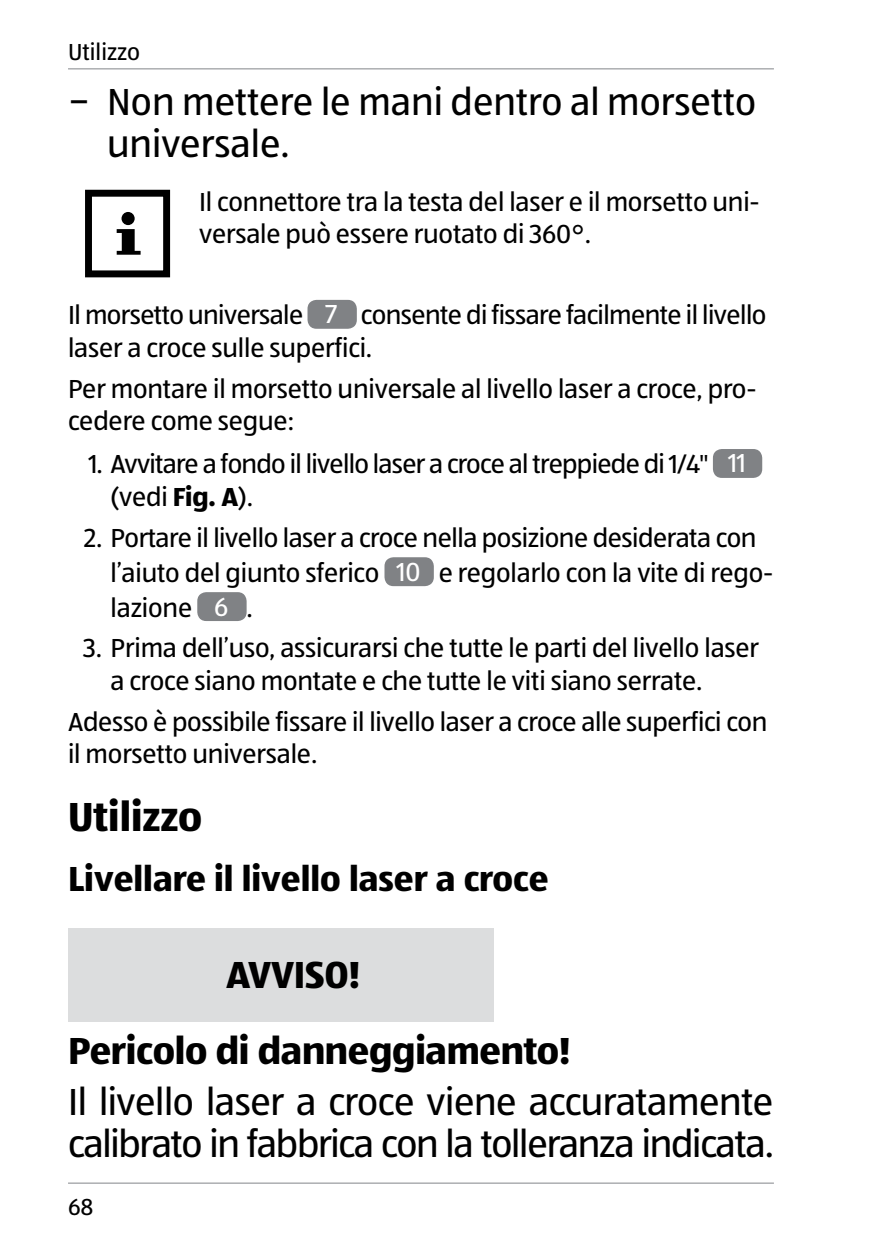
<style>
.page{position:relative;width:893px;height:1259px;background:#fff}
.page>*{position:absolute;margin:0;border:0;box-sizing:border-box;transform-origin:0 0}
.t1{font:700 42px "ALDISUEDOT";color:#000}
.t2{font:39px/42px "ALDISUEDOT";letter-spacing:-.03em;color:#000}
.t3{font:39px/42px "ALDISUEDOT";letter-spacing:-.01em;color:#000}
.t4{font:700 39px/75.9px "ALDISUEDOT";letter-spacing:-.005em;color:#000}
.t5{font:700 36px "ALDISUEDOT";color:#000}
.t6{font:27px/32.4px "ALDISUEDOT";letter-spacing:-.005em;color:#000}
.t7{font:27px/32.4px "ALDISUEDOT";letter-spacing:-.025em;color:#000}
.t8{font:24px "ALDISUEDOT";color:#000}
.s1{color:#fff}
.s2{font-weight:700}
</style>
<div class="page">
<hr style="left:68px;top:68px;width:706px;height:2px;background:#acaeb1">
<hr style="left:68px;top:1182px;width:706px;height:2px;background:#acaeb1">
<div style="left:85px;top:190px;width:85px;height:87px;border:7px solid #000"></div>
<div style="left:122px;top:212px;width:13px;height:13px;background:#000;border-radius:50%"></div>
<svg style="left:117px;top:229px;width:24px;height:26px"></svg>
<div style="left:307px;top:300px;width:50px;height:29px;background:#808285;border-radius:9px"></div>
<div style="left:713px;top:449px;width:49px;height:29px;background:#808285;border-radius:9px"></div>
<div style="left:384px;top:557px;width:50px;height:29px;background:#808285;border-radius:9px"></div>
<div style="left:197px;top:592px;width:50px;height:29px;background:#808285;border-radius:9px"></div>
<div style="left:68px;top:928px;width:425px;height:94px;background:#dcddde"></div>
<p class="t8" style="left:68px;top:36px;width:73px">Utilizzo</p>
<h2 class="t3" style="left:107px;top:80px;width:651px;text-indent:-39px">− Non mettere le mani dentro al morsetto universale.</h2>
<p class="t6" style="left:199px;top:184px;width:562px">Il connettore tra la testa del laser e il morsetto uni&shy;versale può essere ruotato di 360°.</p>
<p class="t6" style="left:68px;top:298px;width:700px">Il morsetto universale <span class="s1">7</span> consente di fissare facilmente il livello laser a croce sulle superfici.</p>
<p class="t6" style="left:68px;top:371px;width:690px">Per montare il morsetto universale al livello laser a croce, pro&shy;cedere come segue:</p>
<p class="t7" style="left:111px;top:447px;width:637px;text-indent:-22px">1. Avvitare a fondo il livello laser a croce al treppiede di 1/4" <span class="s1">11 </span>(vedi <span class="s2">Fig. A</span>).</p>
<p class="t6" style="left:111px;top:519px;width:664px;line-height:34.8px;text-indent:-26px">2. Portare il livello laser a croce nella posizione desiderata con l’aiuto del giunto sferico <span class="s1">10</span> e regolarlo con la vite di rego&shy;lazione <span class="s1">6</span> .</p>
<p class="t6" style="left:111px;top:631px;width:650px;text-indent:-27px">3. Prima dell’uso, assicurarsi che tutte le parti del livello laser a croce siano montate e che tutte le viti siano serrate.</p>
<p class="t6" style="left:68px;top:704px;width:701px">Adesso è possibile fissare il livello laser a croce alle superfici con il morsetto universale.</p>
<h1 class="t1" style="left:68px;top:788px;width:136px">Utilizzo</h1>
<h3 class="t5" style="left:68px;top:854px;width:482px">Livellare il livello laser a croce</h3>
<h2 class="t4" style="left:68px;top:936px;width:504px;text-indent:158px">AVVISO!<br>Pericolo di danneggiamento!</h2>
<h2 class="t2" style="left:68px;top:1079px;width:707px">Il livello laser a croce viene accuratamente calibrato in fabbrica con la tolleranza indicata.</h2>
<p class="t8" style="left:68px;top:1191px;width:27px">68</p>
</div>
